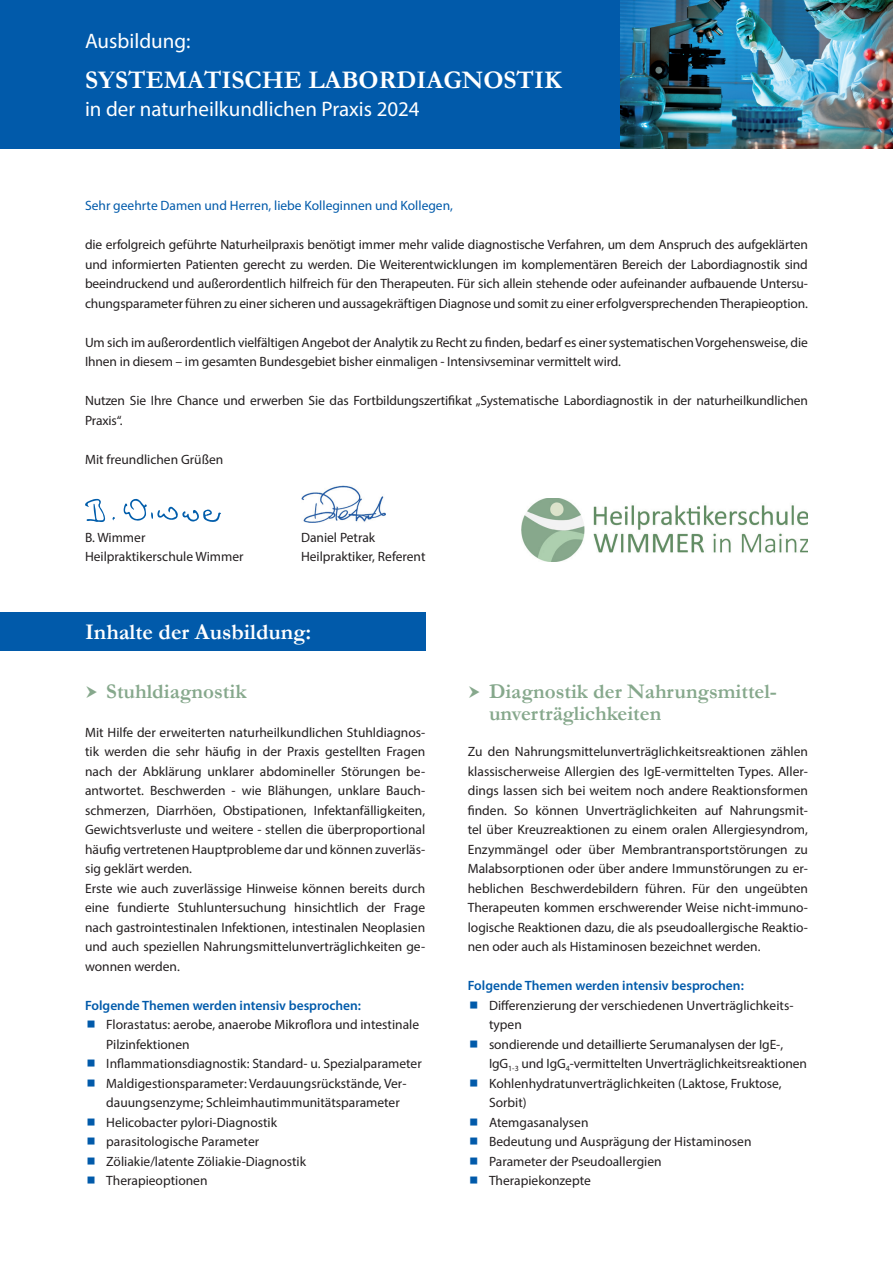
<style>
.page{position:relative;width:893px;height:1263px;background:#fff}
.page>*{position:absolute;margin:0;border:0;box-sizing:border-box;transform-origin:0 0}
.t1{font:700 25.5px "Garamond";color:#fff}
.t2{font:700 22.5px "Garamond";color:#fff}
.t3{font:700 21px/22.5px "Garamond";color:#86a88c}
.t4{font:21px "Myriad Pro";color:#fff}
.t5{font:13.5px/19.5px "Myriad Pro";color:#231f20}
.t6{font:600 13.5px "Myriad Pro";color:#015aaa}
.t7{font:13.5px "Myriad Pro";color:#015aaa}
</style>
<div class="page">
<div style="left:0;top:0;width:621px;height:149px;background:#015aaa"></div>
<svg style="left:85px;top:499px;width:136px;height:23px"></svg>
<img style="left:301px;top:485px;width:85px;height:37px">
<img style="left:621px;top:0;width:272px;height:149px">
<div style="left:0;top:613px;width:425px;height:38px;background:#015aaa"></div>
<img style="left:521px;top:498px;width:287px;height:63px">
<h3 class="t4" style="left:85px;top:28px;width:107px">Ausbildung:</h3>
<h1 class="t1" style="left:85px;top:62px;width:478px">SYSTEMATISCHE LABORDIAGNOSTIK</h1>
<h3 class="t4" style="left:85px;top:96px;width:336px">in der naturheilkundlichen Praxis 2024</h3>
<p class="t7" style="left:85px;top:197px;width:369px">Sehr geehrte Damen und Herren, liebe Kolleginnen und Kollegen,</p>
<p class="t5" style="left:85px;top:235px;width:724px;text-align:justify">die erfolgreich geführte Naturheilpraxis benötigt immer mehr valide diagnostische Verfahren, um dem Anspruch des aufgeklärten und informierten Patienten gerecht zu werden. Die Weiterentwicklungen im komplementären Bereich der Labordiagnostik sind beeindruckend und außerordentlich hilfreich für den Therapeuten. Für sich allein stehende oder aufeinander aufbauende Untersu&shy;chungsparameter führen zu einer sicheren und aussagekräftigen Diagnose und somit zu einer erfolgversprechenden Therapieoption.</p>
<p class="t5" style="left:85px;top:332px;width:724px">Um sich im außerordentlich vielfältigen Angebot der Analytik zu Recht zu finden, bedarf es einer systematischen Vorgehensweise, die<br>Ihnen in diesem – im gesamten Bundesgebiet bisher einmaligen - Intensivseminar vermittelt wird.</p>
<p class="t5" style="left:85px;top:390px;width:724px">Nutzen Sie Ihre Chance und erwerben Sie das Fortbildungszertifikat „Systematische Labordiagnostik in der naturheilkundlichen<br>Praxis“.</p>
<p class="t5" style="left:85px;top:449px;width:140px">Mit freundlichen Grüßen</p>
<p class="t5" style="left:85px;top:527px;width:62px">B. Wimmer</p>
<p class="t5" style="left:301px;top:527px;width:76px">Daniel Petrak</p>
<p class="t5" style="left:85px;top:547px;width:160px">Heilpraktikerschule Wimmer</p>
<p class="t5" style="left:301px;top:547px;width:126px">Heilpraktiker, Referent</p>
<h2 class="t2" style="left:85px;top:617px;width:228px">Inhalte der Ausbildung:</h2>
<h3 class="t3" style="left:106px;top:680px;width:142px">Stuhldiagnostik</h3>
<p class="t5" style="left:85px;top:722px;width:342px">Mit Hilfe der erweiterten naturheilkundlichen Stuhldiagnos&shy;tik werden die sehr häufig in der Praxis gestellten Fragen nach der Abklärung unklarer abdomineller Störungen be&shy;antwortet. Beschwerden - wie Blähungen, unklare Bauch&shy;schmerzen, Diarrhöen, Obstipationen, Infektanfälligkeiten, Gewichtsverluste und weitere - stellen die überproportional häufig vertretenen Hauptprobleme dar und können zuverläs&shy;sig geklärt werden.<br>Erste wie auch zuverlässige Hinweise können bereits durch eine fundierte Stuhluntersuchung hinsichtlich der Frage nach gastrointestinalen Infektionen, intestinalen Neoplasien und auch speziellen Nahrungsmittelunverträglichkeiten ge&shy;wonnen werden.</p>
<p class="t6" style="left:85px;top:996px;width:278px">Folgende Themen werden intensiv besprochen:</p>
<p class="t5" style="left:106px;top:1014px;width:317px">Florastatus: aerobe, anaerobe Mikroflora und intestinale Pilzinfektionen<br>Inflammationsdiagnostik: Standard- u. Spezialparameter Maldigestionsparameter: Verdauungsrückstände, Ver&shy;dauungsenzyme; Schleimhautimmunitätsparameter Helicobacter pylori-Diagnostik<br>parasitologische Parameter<br>Zöliakie/latente Zöliakie-Diagnostik<br>Therapieoptionen</p>
<h3 class="t3" style="left:489px;top:680px;width:289px">Diagnostik der Nahrungsmittel - unverträglichkeiten</h3>
<p class="t5" style="left:468px;top:742px;width:342px;text-align:justify">Zu den Nahrungsmittelunverträglichkeitsreaktionen zählen klassischerweise Allergien des IgE-vermittelten Types. Aller&shy;dings lassen sich bei weitem noch andere Reaktionsformen finden. So können Unverträglichkeiten auf Nahrungsmit&shy;tel über Kreuzreaktionen zu einem oralen Allergiesyndrom, Enzymmängel oder über Membrantransportstörungen zu Malabsorptionen oder über andere Immunstörungen zu er&shy;heblichen Beschwerdebildern führen. Für den ungeübten Therapeuten kommen erschwerender Weise nicht-immuno&shy;logische Reaktionen dazu, die als pseudoallergische Reaktio&shy;nen oder auch als Histaminosen bezeichnet werden.</p>
<p class="t6" style="left:468px;top:977px;width:278px">Folgende Themen werden intensiv besprochen:</p>
<p class="t5" style="left:489px;top:995px;width:319px">Differenzierung der verschiedenen Unverträglichkeits&shy;typen<br>sondierende und detaillierte Serumanalysen der IgE-, IgG<sub>1-3</sub> und IgG<sub>4</sub>-vermittelten Unverträglichkeitsreaktionen Kohlenhydratunverträglichkeiten (Laktose, Fruktose, Sorbit)<br>Atemgasanalysen<br>Bedeutung und Ausprägung der Histaminosen Parameter der Pseudoallergien<br>Therapiekonzepte</p>
</div>
